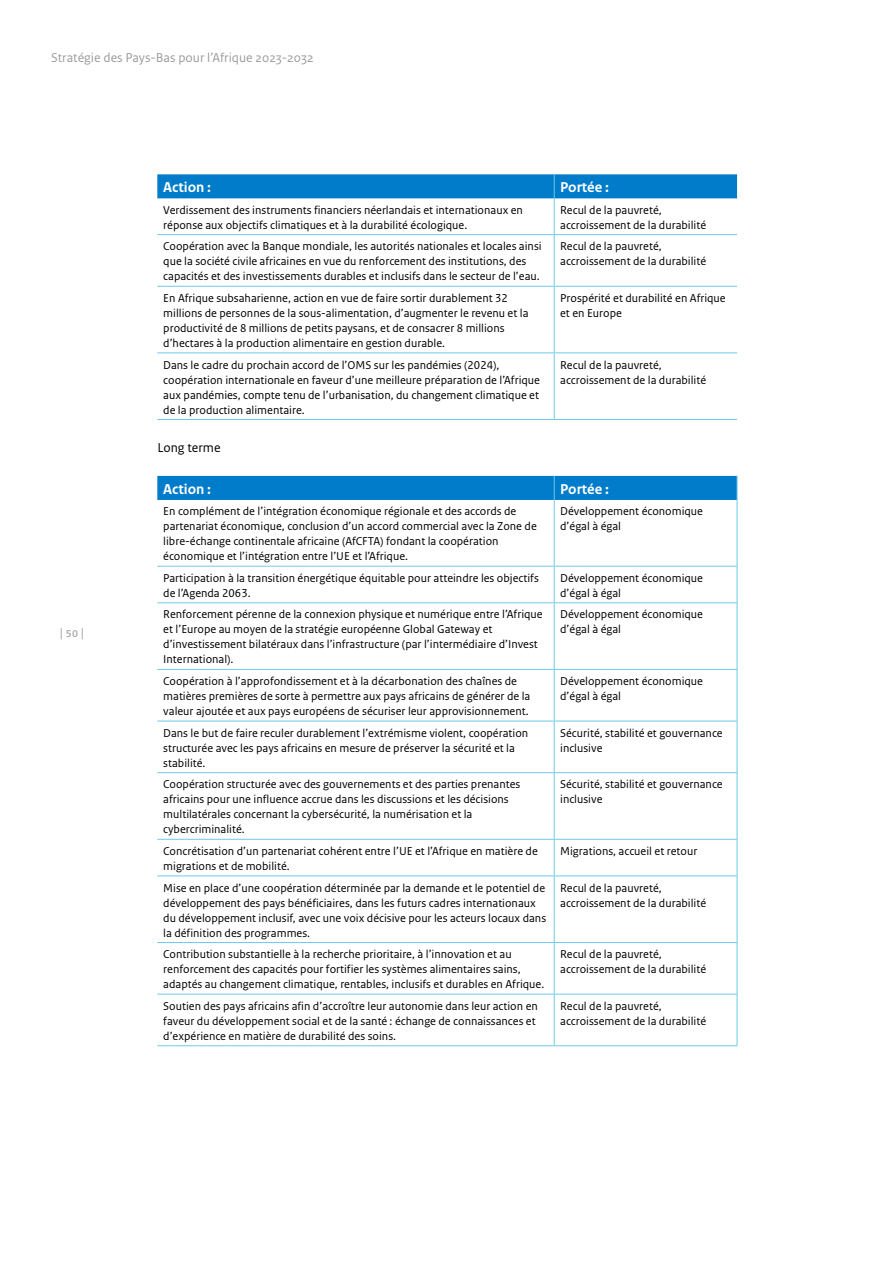
<style>
.page{position:relative;width:893px;height:1263px;background:#fff}
.page>*{position:absolute;margin:0;border:0;box-sizing:border-box;transform-origin:0 0}
.RO_Tabel_Kop{font:700 15px "Rijksoverheid Sans Text";color:#fff}
.t1{font:13.5px "Rijksoverheid Sans Text Regular 2";color:#9c9d9d}
.P_10_RO_Broodtekst_Sans{font:13.5px "Rijksoverheid Sans Text";color:#000}
.t2{font:13.5px "Rijksoverheid Sans Text";color:#9c9d9d}
.RO_Tabel_Broodtekst{font:12px/15px "Rijksoverheid Sans Text";color:#000}
</style>
<div class="page">
<div style="left:157px;top:174px;width:580px;height:24px;background:#007ccb"></div>
<hr style="left:554px;top:198px;width:1px;height:36px;background:#6dcbe9">
<hr style="left:157px;top:234px;width:397px;height:1px;background:#6dcbe9">
<hr style="left:554px;top:234px;width:183px;height:1px;background:#6dcbe9">
<hr style="left:554px;top:235px;width:1px;height:51px;background:#6dcbe9">
<hr style="left:157px;top:286px;width:397px;height:1px;background:#6dcbe9">
<hr style="left:554px;top:286px;width:183px;height:1px;background:#6dcbe9">
<hr style="left:554px;top:287px;width:1px;height:65px;background:#6dcbe9">
<hr style="left:157px;top:352px;width:397px;height:1px;background:#6dcbe9">
<hr style="left:554px;top:352px;width:183px;height:1px;background:#6dcbe9">
<hr style="left:554px;top:353px;width:1px;height:66px;background:#6dcbe9">
<hr style="left:157px;top:419px;width:397px;height:1px;background:#6dcbe9">
<hr style="left:554px;top:419px;width:183px;height:1px;background:#6dcbe9">
<hr style="left:554px;top:500px;width:1px;height:66px;background:#6dcbe9">
<hr style="left:157px;top:566px;width:397px;height:1px;background:#6dcbe9">
<hr style="left:554px;top:566px;width:183px;height:1px;background:#6dcbe9">
<hr style="left:554px;top:566px;width:1px;height:36px;background:#6dcbe9">
<hr style="left:157px;top:602px;width:397px;height:1px;background:#6dcbe9">
<hr style="left:554px;top:602px;width:183px;height:1px;background:#6dcbe9">
<hr style="left:554px;top:603px;width:1px;height:66px;background:#6dcbe9">
<hr style="left:157px;top:669px;width:397px;height:1px;background:#6dcbe9">
<hr style="left:554px;top:669px;width:183px;height:1px;background:#6dcbe9">
<hr style="left:554px;top:670px;width:1px;height:51px;background:#6dcbe9">
<hr style="left:157px;top:721px;width:397px;height:1px;background:#6dcbe9">
<hr style="left:554px;top:721px;width:183px;height:1px;background:#6dcbe9">
<hr style="left:554px;top:721px;width:1px;height:51px;background:#6dcbe9">
<hr style="left:157px;top:772px;width:397px;height:1px;background:#6dcbe9">
<hr style="left:554px;top:772px;width:183px;height:1px;background:#6dcbe9">
<hr style="left:554px;top:773px;width:1px;height:66px;background:#6dcbe9">
<hr style="left:157px;top:839px;width:397px;height:1px;background:#6dcbe9">
<hr style="left:554px;top:839px;width:183px;height:1px;background:#6dcbe9">
<hr style="left:554px;top:840px;width:1px;height:35px;background:#6dcbe9">
<hr style="left:157px;top:875px;width:397px;height:1px;background:#6dcbe9">
<hr style="left:554px;top:875px;width:183px;height:1px;background:#6dcbe9">
<hr style="left:554px;top:876px;width:1px;height:66px;background:#6dcbe9">
<hr style="left:157px;top:942px;width:397px;height:1px;background:#6dcbe9">
<hr style="left:554px;top:942px;width:183px;height:1px;background:#6dcbe9">
<hr style="left:554px;top:943px;width:1px;height:51px;background:#6dcbe9">
<hr style="left:157px;top:994px;width:397px;height:1px;background:#6dcbe9">
<hr style="left:554px;top:994px;width:183px;height:1px;background:#6dcbe9">
<hr style="left:554px;top:994px;width:1px;height:51px;background:#6dcbe9">
<hr style="left:737px;top:500px;width:1px;height:66px;background:#6dcbe9">
<hr style="left:737px;top:566px;width:1px;height:36px;background:#6dcbe9">
<hr style="left:737px;top:603px;width:1px;height:66px;background:#6dcbe9">
<hr style="left:737px;top:670px;width:1px;height:51px;background:#6dcbe9">
<hr style="left:737px;top:721px;width:1px;height:51px;background:#6dcbe9">
<hr style="left:737px;top:773px;width:1px;height:66px;background:#6dcbe9">
<hr style="left:737px;top:840px;width:1px;height:35px;background:#6dcbe9">
<hr style="left:737px;top:876px;width:1px;height:66px;background:#6dcbe9">
<hr style="left:737px;top:943px;width:1px;height:51px;background:#6dcbe9">
<hr style="left:737px;top:994px;width:1px;height:51px;background:#6dcbe9">
<hr style="left:157px;top:1045px;width:397px;height:1px;background:#6dcbe9">
<hr style="left:554px;top:1045px;width:183px;height:1px;background:#6dcbe9">
<div style="left:157px;top:476px;width:581px;height:24px;background:#007ccb"></div>
<p class="t1" style="left:51px;top:50px;width:264px">Stratégie des Pays-Bas pour l’Afrique 2023-2032</p>
<p class="t2" style="left:60px;top:625px;width:26px">| 50 |</p>
<p class="RO_Tabel_Kop" style="left:163px;top:179px;width:49px">Action :</p>
<p class="RO_Tabel_Kop" style="left:560px;top:179px;width:50px">Portée :</p>
<p class="RO_Tabel_Broodtekst" style="left:163px;top:202px;width:361px">Verdissement des instruments financiers néerlandais et internationaux en réponse aux objectifs climatiques et à la durabilité écologique.</p>
<p class="RO_Tabel_Broodtekst" style="left:560px;top:202px;width:148px">Recul de la pauvreté, accroissement de la durabilité</p>
<p class="RO_Tabel_Broodtekst" style="left:163px;top:239px;width:380px">Coopération avec la Banque mondiale, les autorités nationales et locales ainsi que la société civile africaines en vue du renforcement des institutions, des capacités et des investissements durables et inclusifs dans le secteur de l’eau.</p>
<p class="RO_Tabel_Broodtekst" style="left:560px;top:239px;width:148px">Recul de la pauvreté, accroissement de la durabilité</p>
<p class="RO_Tabel_Broodtekst" style="left:163px;top:291px;width:367px">En Afrique subsaharienne, action en vue de faire sortir durablement 32 millions de personnes de la sous-alimentation, d’augmenter le revenu et la productivité de 8 millions de petits paysans, et de consacrer 8 millions d’hectares à la production alimentaire en gestion durable.</p>
<p class="RO_Tabel_Broodtekst" style="left:560px;top:291px;width:167px">Prospérité et durabilité en Afrique et en Europe</p>
<p class="RO_Tabel_Broodtekst" style="left:163px;top:357px;width:378px">Dans le cadre du prochain accord de l’OMS sur les pandémies (2024), coopération internationale en faveur d’une meilleure préparation de l’Afrique aux pandémies, compte tenu de l’urbanisation, du changement climatique et de la production alimentaire.</p>
<p class="RO_Tabel_Broodtekst" style="left:560px;top:357px;width:148px">Recul de la pauvreté, accroissement de la durabilité</p>
<p class="P_10_RO_Broodtekst_Sans" style="left:157px;top:440px;width:65px">Long terme</p>
<p class="RO_Tabel_Kop" style="left:163px;top:481px;width:49px">Action :</p>
<p class="RO_Tabel_Kop" style="left:560px;top:481px;width:50px">Portée :</p>
<p class="RO_Tabel_Broodtekst" style="left:163px;top:504px;width:375px">En complément de l’intégration économique régionale et des accords de partenariat économique, conclusion d’un accord commercial avec la Zone de libre-échange continentale africaine (AfCFTA) fondant la coopération économique et l’intégration entre l’UE et l’Afrique.</p>
<p class="RO_Tabel_Broodtekst" style="left:560px;top:504px;width:144px">Développement économique d’égal à égal</p>
<p class="RO_Tabel_Broodtekst" style="left:163px;top:571px;width:377px">Participation à la transition énergétique équitable pour atteindre les objectifs de l’Agenda 2063.</p>
<p class="RO_Tabel_Broodtekst" style="left:560px;top:571px;width:144px">Développement économique d’égal à égal</p>
<p class="RO_Tabel_Broodtekst" style="left:163px;top:607px;width:381px">Renforcement pérenne de la connexion physique et numérique entre l’Afrique et l’Europe au moyen de la stratégie européenne Global Gateway et d’investissement bilatéraux dans l’infrastructure (par l’intermédiaire d’Invest International).</p>
<p class="RO_Tabel_Broodtekst" style="left:560px;top:607px;width:144px">Développement économique d’égal à égal</p>
<p class="RO_Tabel_Broodtekst" style="left:163px;top:674px;width:369px">Coopération à l’approfondissement et à la décarbonation des chaînes de matières premières de sorte à permettre aux pays africains de générer de la valeur ajoutée et aux pays européens de sécuriser leur approvisionnement.</p>
<p class="RO_Tabel_Broodtekst" style="left:560px;top:674px;width:144px">Développement économique d’égal à égal</p>
<p class="RO_Tabel_Broodtekst" style="left:163px;top:725px;width:366px">Dans le but de faire reculer durablement l’extrémisme violent, coopération structurée avec les pays africains en mesure de préserver la sécurité et la stabilité.</p>
<p class="RO_Tabel_Broodtekst" style="left:560px;top:725px;width:164px">Sécurité, stabilité et gouvernance inclusive</p>
<p class="RO_Tabel_Broodtekst" style="left:163px;top:777px;width:359px">Coopération structurée avec des gouvernements et des parties prenantes africains pour une influence accrue dans les discussions et les décisions multilatérales concernant la cybersécurité, la numérisation et la cybercriminalité.</p>
<p class="RO_Tabel_Broodtekst" style="left:560px;top:777px;width:164px">Sécurité, stabilité et gouvernance inclusive</p>
<p class="RO_Tabel_Broodtekst" style="left:163px;top:844px;width:376px">Concrétisation d’un partenariat cohérent entre l’UE et l’Afrique en matière de migrations et de mobilité.</p>
<p class="RO_Tabel_Broodtekst" style="left:560px;top:844px;width:139px">Migrations, accueil et retour</p>
<p class="RO_Tabel_Broodtekst" style="left:163px;top:880px;width:384px">Mise en place d’une coopération déterminée par la demande et le potentiel de développement des pays bénéficiaires, dans les futurs cadres internationaux du développement inclusif, avec une voix décisive pour les acteurs locaux dans la définition des programmes.</p>
<p class="RO_Tabel_Broodtekst" style="left:560px;top:880px;width:148px">Recul de la pauvreté, accroissement de la durabilité</p>
<p class="RO_Tabel_Broodtekst" style="left:163px;top:947px;width:383px">Contribution substantielle à la recherche prioritaire, à l’innovation et au renforcement des capacités pour fortifier les systèmes alimentaires sains, adaptés au changement climatique, rentables, inclusifs et durables en Afrique.</p>
<p class="RO_Tabel_Broodtekst" style="left:560px;top:947px;width:148px">Recul de la pauvreté, accroissement de la durabilité</p>
<p class="RO_Tabel_Broodtekst" style="left:163px;top:998px;width:376px">Soutien des pays africains afin d’accroître leur autonomie dans leur action en faveur du développement social et de la santé : échange de connaissances et d’expérience en matière de durabilité des soins.</p>
<p class="RO_Tabel_Broodtekst" style="left:560px;top:998px;width:148px">Recul de la pauvreté, accroissement de la durabilité</p>
</div>
